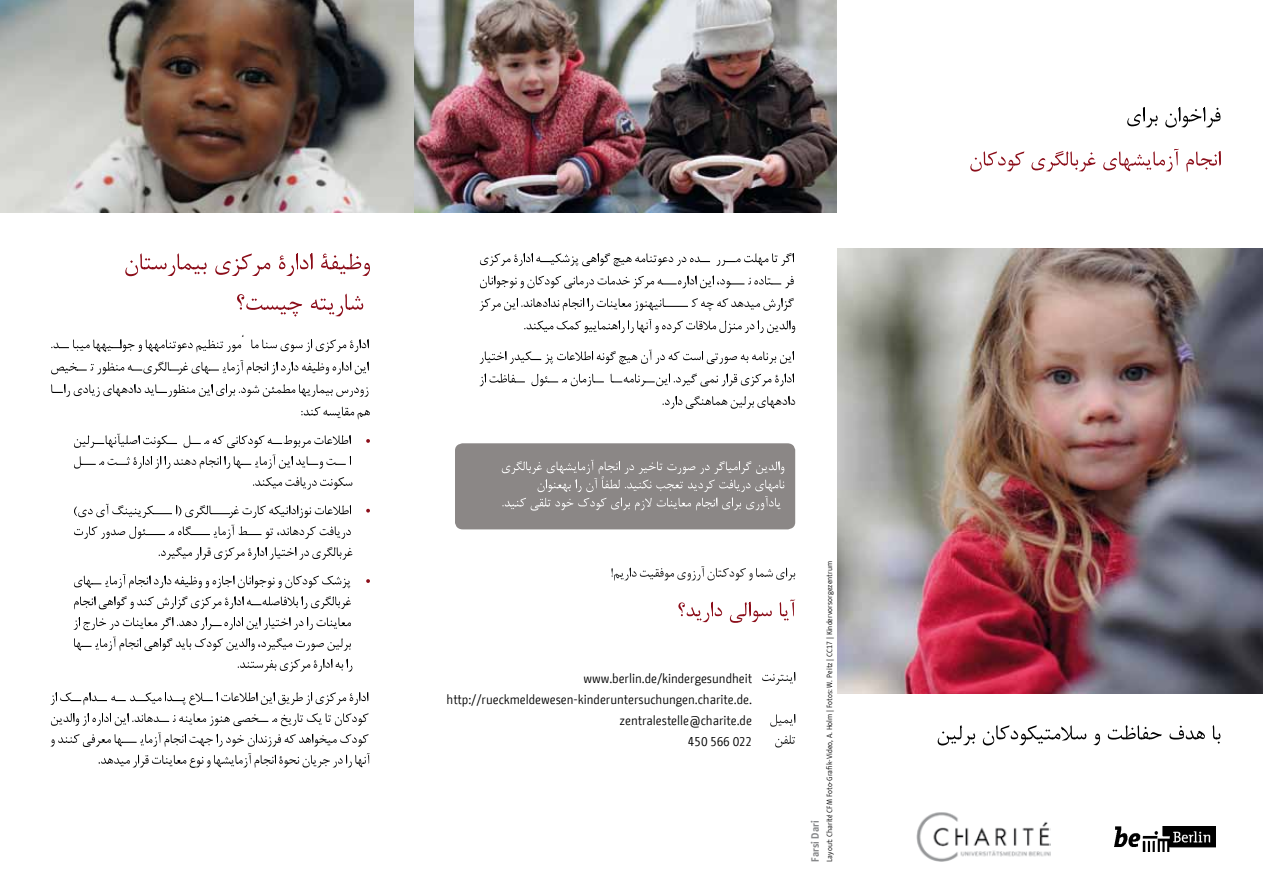
<style>
.page{position:relative;width:1263px;height:893px;background:#fff}
.page>*{position:absolute;margin:0;border:0;box-sizing:border-box;transform-origin:0 0}
.t1{font:12.75px/21px "BMF Change";letter-spacing:-.005em;color:#000;text-align:right}
.t2{font:700 10.5px "BMF Change";color:#87888a}
.t3{font:7.5px "BMF Change";color:#000}
</style>
<div class="page">
<img style="left:838px;top:248px;width:425px;height:446px">
<img style="left:414px;top:0;width:423px;height:213px">
<img style="left:0;top:0;width:414px;height:213px">
<img style="left:916px;top:812px;width:134px;height:50px">
<img style="left:1115px;top:827px;width:100px;height:24px">
<div style="left:455px;top:443px;width:340px;height:86px;background:#8b8786;border-radius:8px"></div>
<svg style="left:1127px;top:107px;width:93px;height:21px"></svg>
<svg style="left:970px;top:149px;width:250px;height:23px"></svg>
<svg style="left:938px;top:725px;width:282px;height:20px"></svg>
<svg style="left:125px;top:253px;width:245px;height:64px"></svg>
<svg style="left:51px;top:335px;width:319px;height:85px"></svg>
<svg style="left:73px;top:434px;width:279px;height:238px"></svg>
<svg style="left:366px;top:439px;width:4px;height:4px"></svg>
<svg style="left:366px;top:509px;width:4px;height:4px"></svg>
<svg style="left:366px;top:579px;width:4px;height:4px"></svg>
<svg style="left:50px;top:692px;width:320px;height:76px"></svg>
<svg style="left:479px;top:253px;width:316px;height:156px"></svg>
<svg style="left:502px;top:460px;width:282px;height:51px"></svg>
<svg style="left:611px;top:566px;width:184px;height:15px"></svg>
<svg style="left:678px;top:600px;width:117px;height:23px"></svg>
<svg style="left:762px;top:672px;width:33px;height:13px"></svg>
<svg style="left:770px;top:714px;width:25px;height:13px"></svg>
<svg style="left:775px;top:735px;width:20px;height:12px"></svg>
<p class="t1" style="left:447px;top:668px;width:307px">www.berlin.de/kindergesundheit http://rueckmeldewesen-kinderuntersuchungen.charite.de. zentralestelle@charite.de<br>450 566 022</p>
<p class="t3" style="left:824px;top:862px;width:302px;rotate:-90deg">Layout: Charité CFM Foto-Grafik-Video, A. Holm | Fotos: W. Peitz | CC17 | Kindervorsorgezentrum</p>
<p class="t2" style="left:808px;top:862px;width:43px;rotate:-90deg">Farsi Dari</p>
</div>
